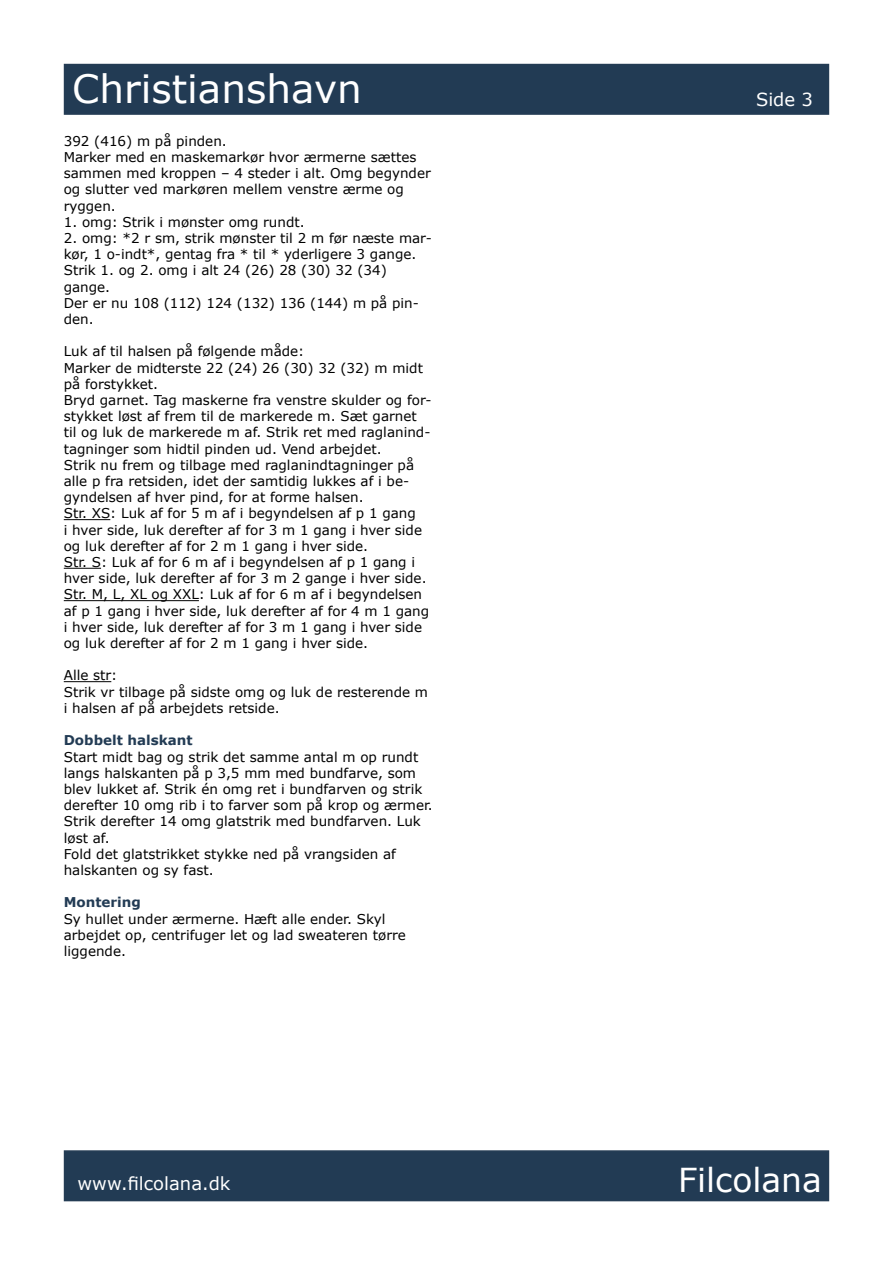
<style>
.page{position:relative;width:893px;height:1263px;background:#fff}
.page>*{position:absolute;margin:0;border:0;box-sizing:border-box;transform-origin:0 0}
.t1{font:39px "Verdana";color:#fff}
.t2{font:33px "Verdana";color:#fff}
.t3{font:18px "Verdana";color:#fff}
.t4{font:13.5px/16.2px "Verdana";color:#000}
.t5{font:700 13.5px "Verdana";color:#223b54}
</style>
<div class="page">
<div style="left:64px;top:64px;width:765px;height:51px;background:#223b54;border:2px solid #243c54"></div>
<div style="left:64px;top:1150px;width:765px;height:51px;background:#223b54;border:2px solid #243c54"></div>
<hr style="left:64px;top:519px;width:46px;height:1px;background:#000">
<hr style="left:64px;top:568px;width:37px;height:1px;background:#000">
<hr style="left:64px;top:600px;width:135px;height:1px;background:#000">
<hr style="left:64px;top:681px;width:47px;height:1px;background:#000">
<h1 class="t1" style="left:72px;top:62px;width:291px">Christianshavn</h1>
<p class="t4" style="left:64px;top:133px;width:369px">392 (416) m på pinden.<br>Marker med en maskemarkør hvor ærmerne sættes sammen med kroppen – 4 steder i alt. Omg begynder og slutter ved markøren mellem venstre ærme og ryggen.</p>
<p class="t4" style="left:64px;top:214px;width:242px">1. omg: Strik i mønster omg rundt.</p>
<p class="t4" style="left:64px;top:230px;width:370px">2. omg: *2 r sm, strik mønster til 2 m før næste mar&shy;kør, 1 o-indt*, gentag fra * til * yderligere 3 gange.<br>Strik 1. og 2. omg i alt 24 (26) 28 (30) 32 (34) gange.<br>Der er nu 108 (112) 124 (132) 136 (144) m på pin&shy;den.</p>
<p class="t4" style="left:64px;top:343px;width:369px">Luk af til halsen på følgende måde:<br>Marker de midterste 22 (24) 26 (30) 32 (32) m midt på forstykket.<br>Bryd garnet. Tag maskerne fra venstre skulder og for&shy;stykket løst af frem til de markerede m. Sæt garnet til og luk de markerede m af. Strik ret med raglanind&shy;tagninger som hidtil pinden ud. Vend arbejdet.<br>Strik nu frem og tilbage med raglanindtagninger på alle p fra retsiden, idet der samtidig lukkes af i be&shy;gyndelsen af hver pind, for at forme halsen.<br>Str. XS: Luk af for 5 m af i begyndelsen af p 1 gang<br>i hver side, luk derefter af for 3 m 1 gang i hver side og luk derefter af for 2 m 1 gang i hver side.<br>Str. S: Luk af for 6 m af i begyndelsen af p 1 gang i hver side, luk derefter af for 3 m 2 gange i hver side.<br>Str. M, L, XL og XXL: Luk af for 6 m af i begyndelsen af p 1 gang i hver side, luk derefter af for 4 m 1 gang i hver side, luk derefter af for 3 m 1 gang i hver side og luk derefter af for 2 m 1 gang i hver side.</p>
<p class="t4" style="left:64px;top:667px;width:366px">Alle str:<br>Strik vr tilbage på sidste omg og luk de resterende m i halsen af på arbejdets retside.</p>
<p class="t5" style="left:64px;top:731px;width:130px">Dobbelt halskant</p>
<p class="t4" style="left:64px;top:748px;width:371px">Start midt bag og strik det samme antal m op rundt langs halskanten på p 3,5 mm med bundfarve, som blev lukket af. Strik én omg ret i bundfarven og strik derefter 10 omg rib i to farver som på krop og ærmer.<br>Strik derefter 14 omg glatstrik med bundfarven. Luk løst af.<br>Fold det glatstrikket stykke ned på vrangsiden af halskanten og sy fast.</p>
<p class="t5" style="left:64px;top:893px;width:79px">Montering</p>
<p class="t4" style="left:64px;top:910px;width:344px">Sy hullet under ærmerne. Hæft alle ender. Skyl arbejdet op, centrifuger let og lad sweateren tørre liggende.</p>
<h3 class="t3" style="left:756px;top:87px;width:58px">Side 3</h3>
<h3 class="t3" style="left:78px;top:1171px;width:154px">www.filcolana.dk</h3>
<h2 class="t2" style="left:678px;top:1157px;width:145px">Filcolana</h2>
</div>
